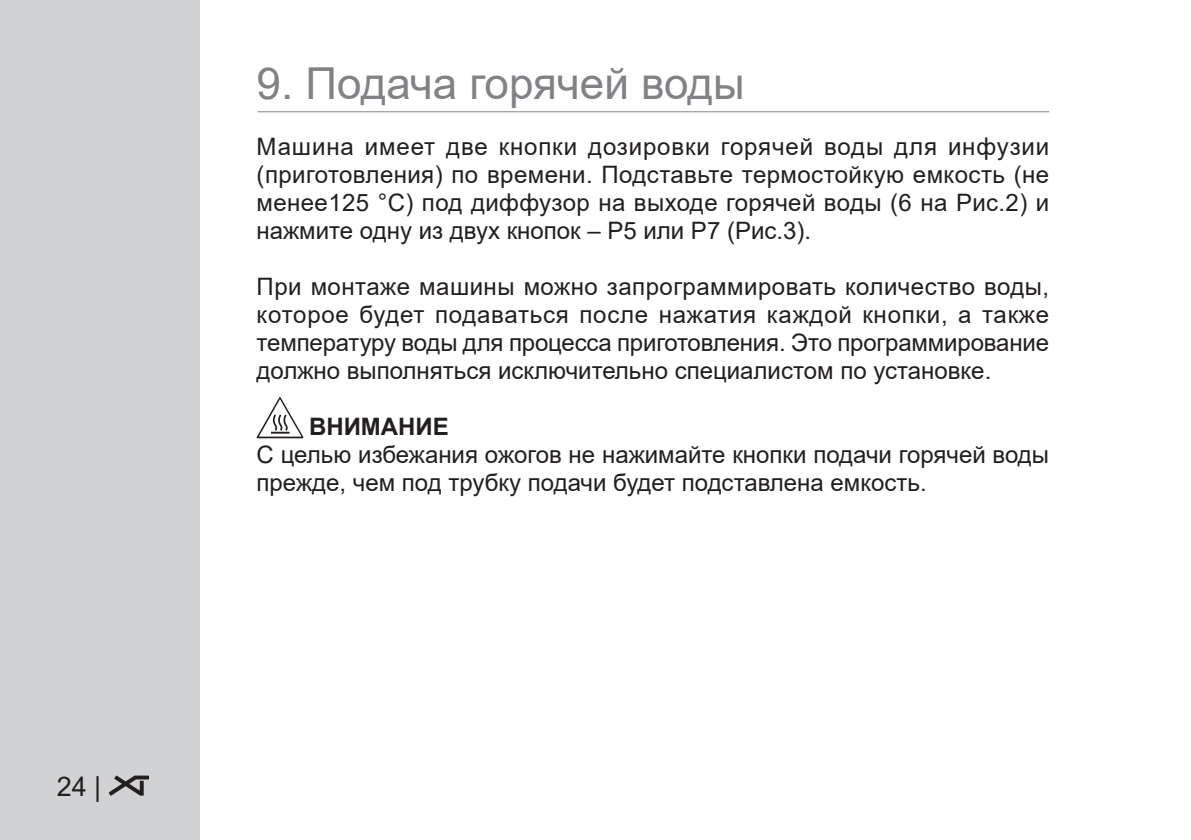
<style>
.page{position:relative;width:1191px;height:840px;background:#fff}
.page>*{position:absolute;margin:0;border:0;box-sizing:border-box;transform-origin:0 0}
.testo{font:44px "Arial";color:#808285}
.t1{font:27px "Arial";color:#231f20}
.testo-2{font:24px/28px "Arial";color:#231f20;text-align:justify}
.testo-3{font:700 24px "Arial";color:#231f20}
</style>
<div class="page">
<div style="left:0;top:0;width:200px;height:839px;background:#d1d2d4"></div>
<svg style="left:109px;top:775px;width:40px;height:20px"></svg>
<hr style="left:258px;top:111px;width:791px;height:1px;background:#808285">
<svg style="left:256px;top:397px;width:47px;height:41px"></svg>
<p class="t1" style="left:57px;top:767px;width:46px">24 |</p>
<p class="testo" style="left:257px;top:53px;width:490px">9. Подача горячей воды</p>
<p class="testo-2" style="left:257px;top:132px;width:794px">Машина имеет две кнопки дозировки горячей воды для инфузии (приготовления) по времени. Подставьте термостойкую емкость (не менее125 °C) под диффузор на выходе горячей воды (6 на Рис.2) и нажмите одну из двух кнопок – P5 или P7 (Рис.3).</p>
<p class="testo-2" style="left:257px;top:272px;width:794px">При монтаже машины можно запрограммировать количество воды, которое будет подаваться после нажатия каждой кнопки, а также температуру воды для процесса приготовления. Это программирование должно выполняться исключительно специалистом по установке.</p>
<p class="testo-3" style="left:309px;top:409px;width:141px">ВНИМАНИЕ</p>
<p class="testo-2" style="left:257px;top:440px;width:794px">С целью избежания ожогов не нажимайте кнопки подачи горячей воды прежде, чем под трубку подачи будет подставлена емкость.</p>
</div>
